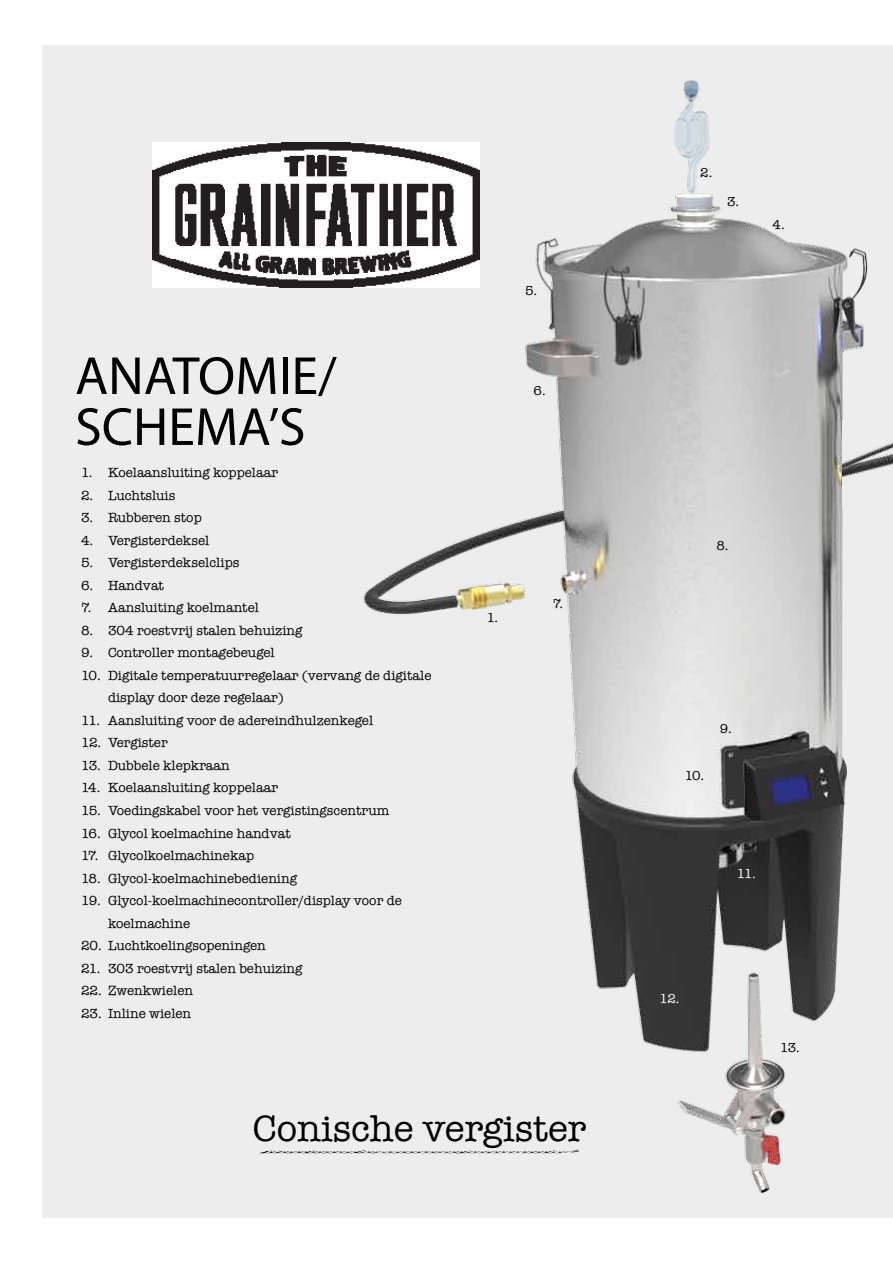
<style>
.page{position:relative;width:893px;height:1263px;background:#fff}
.page>*{position:absolute;margin:0;border:0;box-sizing:border-box;transform-origin:0 0}
.t1{font:54px/51px "Myriad Pro";color:#000}
.t2{font:37.5px "American Typewriter";color:#000}
.t3{font:13.5px/22.5px "American Typewriter";color:#000}
.t4{font:13.2px "American Typewriter";color:#000}
.t5{font:13.2px "American Typewriter";color:#fff}
</style>
<div class="page">
<img style="left:42px;top:62px;width:851px;height:1156px">
<img style="left:152px;top:143px;width:327px;height:145px">
<img style="left:655px;top:66px;width:79px;height:130px">
<svg style="left:259px;top:1150px;width:320px;height:4px"></svg>
<h1 class="t1" style="left:75px;top:349px;width:263px">ANATOMIE/<br>SCHEMA’S</h1>
<p class="t3" style="left:81px;top:462px;width:198px">1. Koelaansluiting koppelaar</p>
<p class="t3" style="left:81px;top:484px;width:96px">2. Luchtsluis</p>
<p class="t3" style="left:81px;top:507px;width:122px">3. Rubberen stop</p>
<p class="t3" style="left:81px;top:529px;width:130px">4. Vergisterdeksel</p>
<p class="t3" style="left:81px;top:552px;width:160px">5. Vergisterdekselclips</p>
<p class="t3" style="left:81px;top:574px;width:85px">6. Handvat</p>
<p class="t3" style="left:81px;top:597px;width:179px">7. Aansluiting koelmantel</p>
<p class="t3" style="left:81px;top:619px;width:223px">8. 304 roestvrij stalen behuizing</p>
<p class="t3" style="left:81px;top:642px;width:195px">9. Controller montagebeugel</p>
<p class="t3" style="left:108px;top:664px;width:325px;text-indent:-27px">10. Digitale temperatuurregelaar (vervang de digitale display door deze regelaar)</p>
<p class="t3" style="left:81px;top:709px;width:294px">11. Aansluiting voor de adereindhulzenkegel</p>
<p class="t3" style="left:81px;top:732px;width:88px">12. Vergister</p>
<p class="t3" style="left:81px;top:754px;width:150px">13. Dubbele klepkraan</p>
<p class="t3" style="left:81px;top:777px;width:198px">14. Koelaansluiting koppelaar</p>
<p class="t3" style="left:81px;top:799px;width:310px">15. Voedingskabel voor het vergistingscentrum</p>
<p class="t3" style="left:81px;top:822px;width:211px">16. Glycol koelmachine handvat</p>
<p class="t3" style="left:81px;top:844px;width:175px">17. Glycolkoelmachinekap</p>
<p class="t3" style="left:81px;top:867px;width:218px">18. Glycol-koelmachinebediening</p>
<p class="t3" style="left:108px;top:889px;width:295px;text-indent:-27px">19. Glycol-koelmachinecontroller/display voor de koelmachine</p>
<p class="t3" style="left:81px;top:934px;width:186px">20. Luchtkoelingsopeningen</p>
<p class="t3" style="left:81px;top:957px;width:223px">21. 303 roestvrij stalen behuizing</p>
<p class="t3" style="left:81px;top:979px;width:114px">22. Zwenkwielen</p>
<p class="t3" style="left:81px;top:1002px;width:112px">23. Inline wielen</p>
<p class="t4" style="left:525px;top:283px;width:14px">5.</p>
<p class="t4" style="left:534px;top:383px;width:14px">6.</p>
<p class="t4" style="left:487px;top:610px;width:13px">1.</p>
<p class="t4" style="left:553px;top:596px;width:12px">7.</p>
<h2 class="t2" style="left:253px;top:1106px;width:335px">Conische vergister</h2>
<p class="t4" style="left:700px;top:165px;width:14px">2.</p>
<p class="t4" style="left:727px;top:194px;width:14px">3.</p>
<p class="t4" style="left:773px;top:217px;width:14px">4.</p>
<p class="t4" style="left:716px;top:538px;width:14px">8.</p>
<p class="t4" style="left:685px;top:768px;width:21px">10.</p>
<p class="t4" style="left:720px;top:721px;width:14px">9.</p>
<p class="t5" style="left:737px;top:866px;width:20px">11.</p>
<p class="t5" style="left:659px;top:991px;width:21px">12.</p>
<p class="t4" style="left:780px;top:1039px;width:21px">13.</p>
</div>
